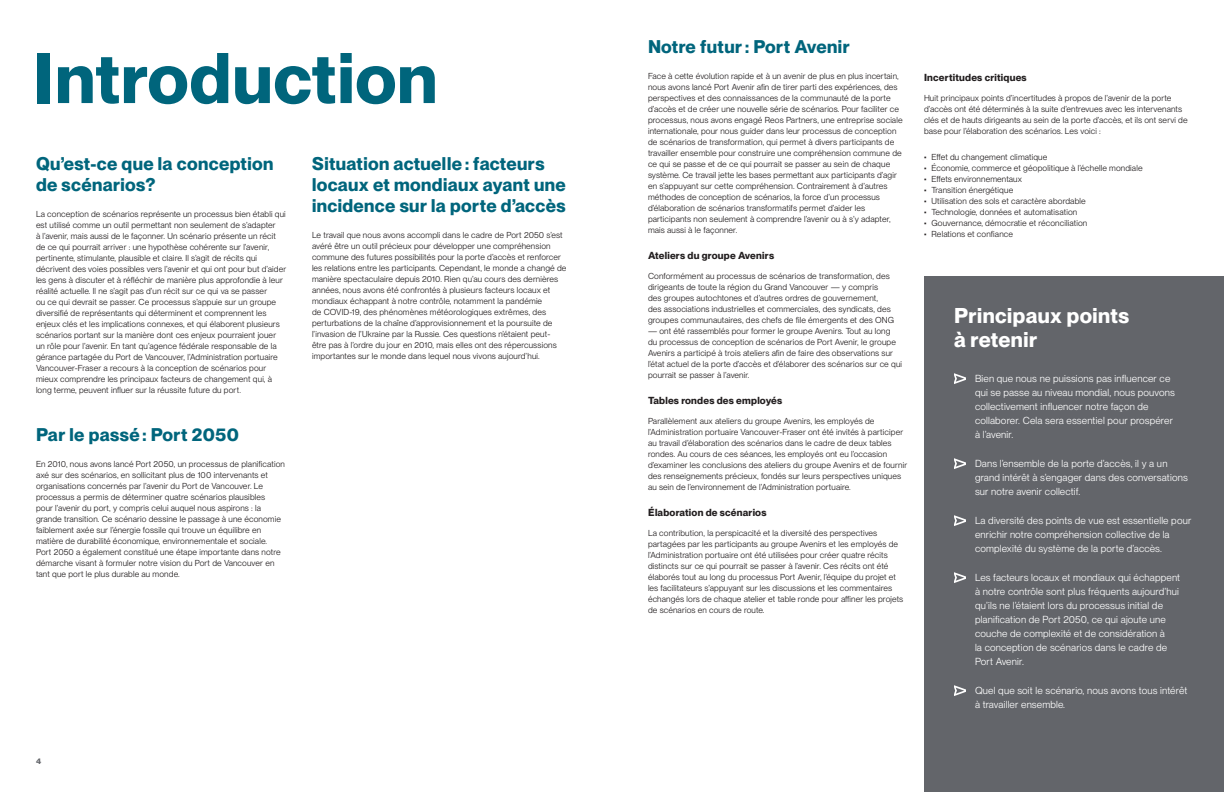
<style>
.page{position:relative;width:1224px;height:792px;background:#fff}
.page>*{position:absolute;margin:0;border:0;box-sizing:border-box;transform-origin:0 0}
.t1{font:700 70px "PP Neue Montreal";letter-spacing:.01em;color:#00657c}
.t2{font:700 21px/24px "PP Neue Montreal";letter-spacing:.02em;color:#fff}
.t3{font:700 18px/21px "PP Neue Montreal";letter-spacing:.02em;color:#00657c}
.t4{font:10px/14px "PP Neue Montreal";letter-spacing:.015em;color:#fff}
.t5{font:700 10px "PP Neue Montreal";letter-spacing:.02em;color:#231f20}
.t6{font:8.5px/11px "PP Neue Montreal";letter-spacing:.015em;color:#231f20}
.t7{font:700 8px "PP Neue Montreal";color:#63656a}
</style>
<div class="page">
<div style="left:924px;top:276px;width:300px;height:516px;background:#63656a"></div>
<svg style="left:954px;top:373px;width:12px;height:11px"></svg>
<svg style="left:954px;top:458px;width:12px;height:11px"></svg>
<svg style="left:954px;top:515px;width:12px;height:11px"></svg>
<svg style="left:954px;top:572px;width:12px;height:11px"></svg>
<svg style="left:954px;top:685px;width:12px;height:11px"></svg>
<h1 class="t1" style="left:33px;top:36px;width:405px">Introduction</h1>
<h3 class="t3" style="left:36px;top:154px;width:239px">Qu’est-ce que la conception de scénarios?</h3>
<p class="t6" style="left:36px;top:209px;width:252px">La conception de scénarios représente un processus bien établi qui est utilisé comme un outil permettant non seulement de s’adapter<br>à l’avenir, mais aussi de le façonner. Un scénario présente un récit de ce qui pourrait arriver : une hypothèse cohérente sur l’avenir, pertinente, stimulante, plausible et claire. Il s’agit de récits qui décrivent des voies possibles vers l’avenir et qui ont pour but d’aider les gens à discuter et à réfléchir de manière plus approfondie à leur réalité actuelle. Il ne s’agit pas d’un récit sur ce qui va se passer<br>ou ce qui devrait se passer. Ce processus s’appuie sur un groupe diversifié de représentants qui déterminent et comprennent les enjeux clés et les implications connexes, et qui élaborent plusieurs scénarios portant sur la manière dont ces enjeux pourraient jouer un rôle pour l’avenir. En tant qu’agence fédérale responsable de la gérance partagée du Port de Vancouver, l’Administration portuaire Vancouver-Fraser a recours à la conception de scénarios pour mieux comprendre les principaux facteurs de changement qui, à long terme, peuvent influer sur la réussite future du port.</p>
<h3 class="t3" style="left:36px;top:425px;width:204px">Par le passé : Port 2050</h3>
<p class="t6" style="left:36px;top:459px;width:250px">En 2010, nous avons lancé Port 2050, un processus de planification axé sur des scénarios, en sollicitant plus de 100 intervenants et organisations concernés par l’avenir du Port de Vancouver. Le processus a permis de déterminer quatre scénarios plausibles<br>pour l’avenir du port, y compris celui auquel nous aspirons : la grande transition. Ce scénario dessine le passage à une économie faiblement axée sur l’énergie fossile qui trouve un équilibre en matière de durabilité économique, environnementale et sociale.<br>Port 2050 a également constitué une étape importante dans notre démarche visant à formuler notre vision du Port de Vancouver en tant que port le plus durable au monde.</p>
<h3 class="t3" style="left:312px;top:154px;width:255px">Situation actuelle : facteurs locaux et mondiaux ayant une incidence sur la porte d’accès</h3>
<p class="t6" style="left:312px;top:230px;width:256px">Le travail que nous avons accompli dans le cadre de Port 2050 s’est avéré être un outil précieux pour développer une compréhension commune des futures possibilités pour la porte d’accès et renforcer les relations entre les participants. Cependant, le monde a changé de manière spectaculaire depuis 2010. Rien qu’au cours des dernières années, nous avons été confrontés à plusieurs facteurs locaux et mondiaux échappant à notre contrôle, notamment la pandémie<br>de COVID-19, des phénomènes météorologiques extrêmes, des perturbations de la chaîne d’approvisionnement et la poursuite de l’invasion de l’Ukraine par la Russie. Ces questions n’étaient peut&shy;être pas à l’ordre du jour en 2010, mais elles ont des répercussions importantes sur le monde dans lequel nous vivons aujourd’hui.</p>
<p class="t7" style="left:36px;top:756px;width:7px">4</p>
<h3 class="t3" style="left:648px;top:37px;width:203px">Notre futur : Port Avenir</h3>
<p class="t6" style="left:648px;top:71px;width:256px">Face à cette évolution rapide et à un avenir de plus en plus incertain, nous avons lancé Port Avenir afin de tirer parti des expériences, des perspectives et des connaissances de la communauté de la porte d’accès et de créer une nouvelle série de scénarios. Pour faciliter ce processus, nous avons engagé Reos Partners, une entreprise sociale internationale, pour nous guider dans leur processus de conception de scénarios de transformation, qui permet à divers participants de travailler ensemble pour construire une compréhension commune de ce qui se passe et de ce qui pourrait se passer au sein de chaque système. Ce travail jette les bases permettant aux participants d’agir en s’appuyant sur cette compréhension. Contrairement à d’autres méthodes de conception de scénarios, la force d’un processus d’élaboration de scénarios transformatifs permet d’aider les participants non seulement à comprendre l’avenir ou à s’y adapter, mais aussi à le façonner.</p>
<p class="t5" style="left:648px;top:250px;width:128px">Ateliers du groupe Avenirs</p>
<p class="t6" style="left:648px;top:271px;width:248px">Conformément au processus de scénarios de transformation, des dirigeants de toute la région du Grand Vancouver — y compris<br>des groupes autochtones et d’autres ordres de gouvernement,<br>des associations industrielles et commerciales, des syndicats, des groupes communautaires, des chefs de file émergents et des ONG</p>
<p class="t6" style="left:648px;top:326px;width:256px">— ont été rassemblés pour former le groupe Avenirs. Tout au long<br>du processus de conception de scénarios de Port Avenir, le groupe Avenirs a participé à trois ateliers afin de faire des observations sur l’état actuel de la porte d’accès et d’élaborer des scénarios sur ce qui pourrait se passer à l’avenir.</p>
<p class="t5" style="left:648px;top:395px;width:136px">Tables rondes des employés</p>
<p class="t6" style="left:648px;top:416px;width:261px">Parallèlement aux ateliers du groupe Avenirs, les employés de l’Administration portuaire Vancouver-Fraser ont été invités à participer au travail d’élaboration des scénarios dans le cadre de deux tables rondes. Au cours de ces séances, les employés ont eu l’occasion d’examiner les conclusions des ateliers du groupe Avenirs et de fournir des renseignements précieux, fondés sur leurs perspectives uniques au sein de l’environnement de l’Administration portuaire.</p>
<p class="t5" style="left:648px;top:507px;width:120px">Élaboration de scénarios</p>
<p class="t6" style="left:648px;top:528px;width:257px">La contribution, la perspicacité et la diversité des perspectives partagées par les participants au groupe Avenirs et les employés de l’Administration portuaire ont été utilisées pour créer quatre récits distincts sur ce qui pourrait se passer à l’avenir. Ces récits ont été élaborés tout au long du processus Port Avenir, l’équipe du projet et les facilitateurs s’appuyant sur les discussions et les commentaires échangés lors de chaque atelier et table ronde pour affiner les projets de scénarios en cours de route.</p>
<p class="t5" style="left:924px;top:71px;width:104px">Incertitudes critiques</p>
<p class="t6" style="left:924px;top:92px;width:265px">Huit principaux points d’incertitudes à propos de l’avenir de la porte d’accès ont été déterminés à la suite d’entrevues avec les intervenants clés et de hauts dirigeants au sein de la porte d’accès, et ils ont servi de base pour l’élaboration des scénarios. Les voici :</p>
<p class="t6" style="left:924px;top:151px;width:125px">• Effet du changement climatique</p>
<p class="t6" style="left:924px;top:162px;width:220px">• Économie, commerce et géopolitique à l’échelle mondiale</p>
<p class="t6" style="left:924px;top:173px;width:100px">• Effets environnementaux</p>
<p class="t6" style="left:924px;top:184px;width:91px">• Transition énergétique</p>
<p class="t6" style="left:924px;top:195px;width:163px">• Utilisation des sols et caractère abordable</p>
<p class="t6" style="left:924px;top:206px;width:155px">• Technologie, données et automatisation</p>
<p class="t6" style="left:924px;top:217px;width:165px">• Gouvernance, démocratie et réconciliation</p>
<p class="t6" style="left:924px;top:228px;width:91px">• Relations et confiance</p>
<h2 class="t2" style="left:954px;top:304px;width:177px">Principaux points à retenir</h2>
<p class="t4" style="left:975px;top:372px;width:201px">Bien que nous ne puissions pas influencer ce qui se passe au niveau mondial, nous pouvons collectivement influencer notre façon de collaborer. Cela sera essentiel pour prospérer à l’avenir.</p>
<p class="t4" style="left:975px;top:457px;width:214px">Dans l’ensemble de la porte d’accès, il y a un grand intérêt à s’engager dans des conversations sur notre avenir collectif.</p>
<p class="t4" style="left:975px;top:514px;width:218px">La diversité des points de vue est essentielle pour enrichir notre compréhension collective de la complexité du système de la porte d’accès.</p>
<p class="t4" style="left:975px;top:571px;width:207px">Les facteurs locaux et mondiaux qui échappent à notre contrôle sont plus fréquents aujourd’hui qu’ils ne l’étaient lors du processus initial de planification de Port 2050, ce qui ajoute une couche de complexité et de considération à<br>la conception de scénarios dans le cadre de Port Avenir.</p>
<p class="t4" style="left:975px;top:684px;width:214px">Quel que soit le scénario, nous avons tous intérêt à travailler ensemble.</p>
</div>
